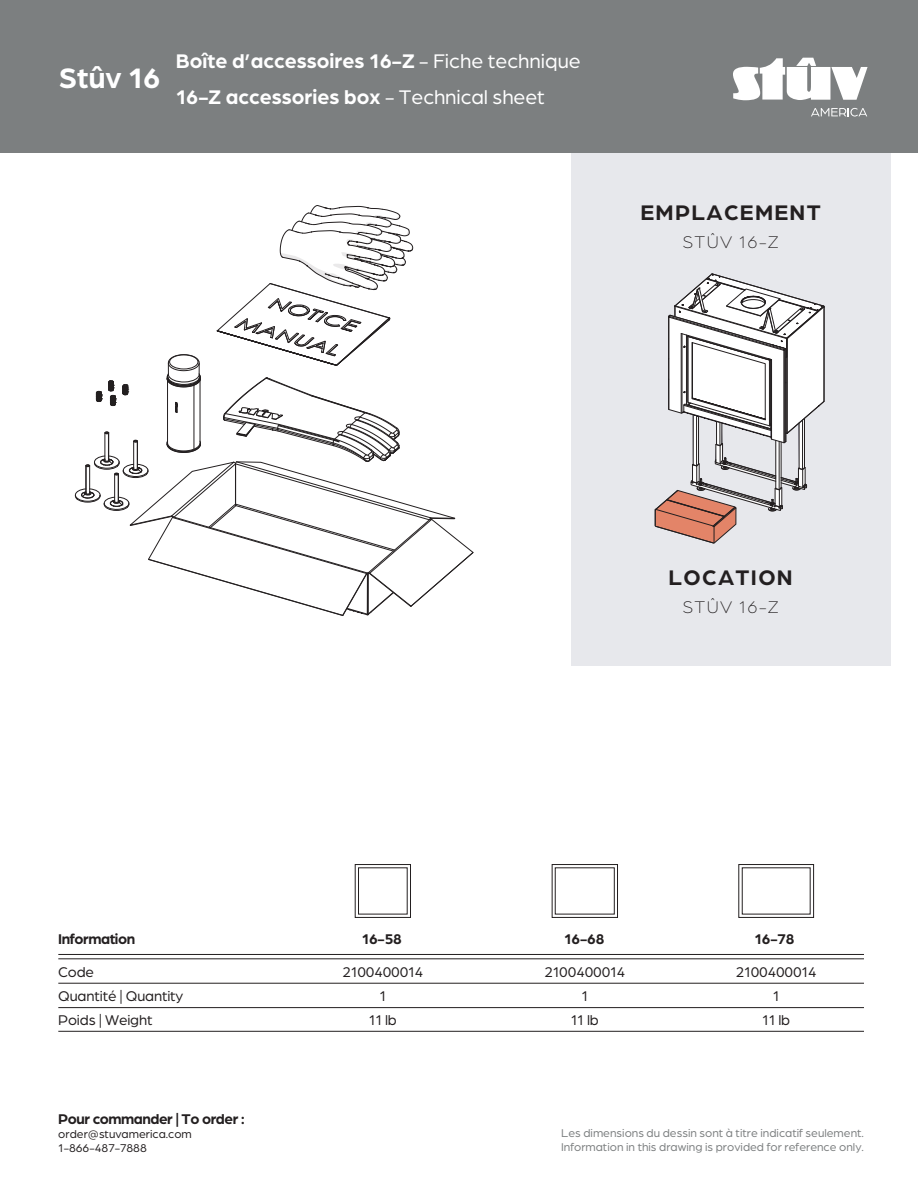
<style>
.page{position:relative;width:918px;height:1188px;background:#fff}
.page>*{position:absolute;margin:0;border:0;box-sizing:border-box;transform-origin:0 0}
.t1{font:700 30px "Arboria";color:#fff}
.t2{font:700 22.5px "Arboria";letter-spacing:.06em;color:#231f20}
.t3{font:700 21px/36px "Arboria";color:#fff}
.t4{font:300 18px "Arboria";letter-spacing:.075em;color:#231f20}
.t5{font:15px/23.9px "Arboria";letter-spacing:-.01em;color:#231f20}
.t6{font:700 15px "Arboria";letter-spacing:-.03em;color:#231f20}
.t7{font:12px/14.4px "Arboria";color:#7c7f80}
.t8{font:12px/14.4px "Arboria";color:#231f20}
.s1{font-weight:400}
</style>
<div class="page">
<div style="left:572px;top:152px;width:319px;height:514px;background:#e7e8ec"></div>
<div style="left:0;top:0;width:918px;height:152px;background:#7c7f80"></div>
<svg style="left:733px;top:58px;width:135px;height:42px"></svg>
<svg style="left:811px;top:108px;width:56px;height:9px"></svg>
<div style="left:355px;top:864px;width:56px;height:54px;border:1px solid #231f20"></div>
<div style="left:552px;top:864px;width:66px;height:54px;border:1px solid #231f20"></div>
<div style="left:739px;top:864px;width:75px;height:54px;border:1px solid #231f20"></div>
<hr style="left:58px;top:983px;width:806px;height:1px;background:#231f20">
<hr style="left:58px;top:1007px;width:806px;height:1px;background:#231f20">
<hr style="left:58px;top:1031px;width:806px;height:1px;background:#231f20">
<hr style="left:58px;top:954px;width:806px;height:1px;background:#231f20">
<hr style="left:58px;top:959px;width:806px;height:1px;background:#231f20">
<svg style="left:74px;top:205px;width:400px;height:698px"></svg>
<svg style="left:655px;top:273px;width:170px;height:271px"></svg>
<h1 class="t1" style="left:59px;top:58px;width:103px">Stûv 16</h1>
<h3 class="t3" style="left:176px;top:42px;width:407px">Boîte d’accessoires 16-Z <span class="s1">- Fiche technique<br></span>16-Z accessories box <span class="s1">- Technical sheet</span></h3>
<h2 class="t2" style="left:641px;top:197px;width:182px">EMPLACEMENT</h2>
<h3 class="t4" style="left:683px;top:231px;width:98px">STÛV 16-Z</h3>
<h2 class="t2" style="left:669px;top:562px;width:126px">LOCATION</h2>
<h3 class="t4" style="left:683px;top:596px;width:98px">STÛV 16-Z</h3>
<p class="t6" style="left:58px;top:928px;width:78px">Information</p>
<p class="t6" style="left:362px;top:928px;width:42px">16-58</p>
<p class="t6" style="left:564px;top:928px;width:42px">16-68</p>
<p class="t6" style="left:755px;top:928px;width:41px">16-78</p>
<p class="t5" style="left:342px;top:960px;width:82px">2100400014</p>
<p class="t5" style="left:544px;top:960px;width:82px">2100400014</p>
<p class="t5" style="left:736px;top:960px;width:82px">2100400014</p>
<p class="t5" style="left:380px;top:983px;width:8px">1</p>
<p class="t5" style="left:582px;top:983px;width:8px">1</p>
<p class="t5" style="left:773px;top:983px;width:8px">1</p>
<p class="t5" style="left:369px;top:1007px;width:30px">11 lb</p>
<p class="t5" style="left:571px;top:1007px;width:30px">11 lb</p>
<p class="t5" style="left:762px;top:1007px;width:30px">11 lb</p>
<p class="t5" style="left:58px;top:960px;width:127px">Code<br>Quantité | Quantity<br>Poids | Weight</p>
<p class="t6" style="left:58px;top:1108px;width:188px">Pour commander | To order :</p>
<p class="t8" style="left:58px;top:1126px;width:135px">order@stuvamerica.com<br>1-866-487-7888</p>
<p class="t7" style="left:561px;top:1125px;width:304px">Les dimensions du dessin sont à titre indicatif seulement.<br>Information in this drawing is provided for reference only.</p>
</div>
